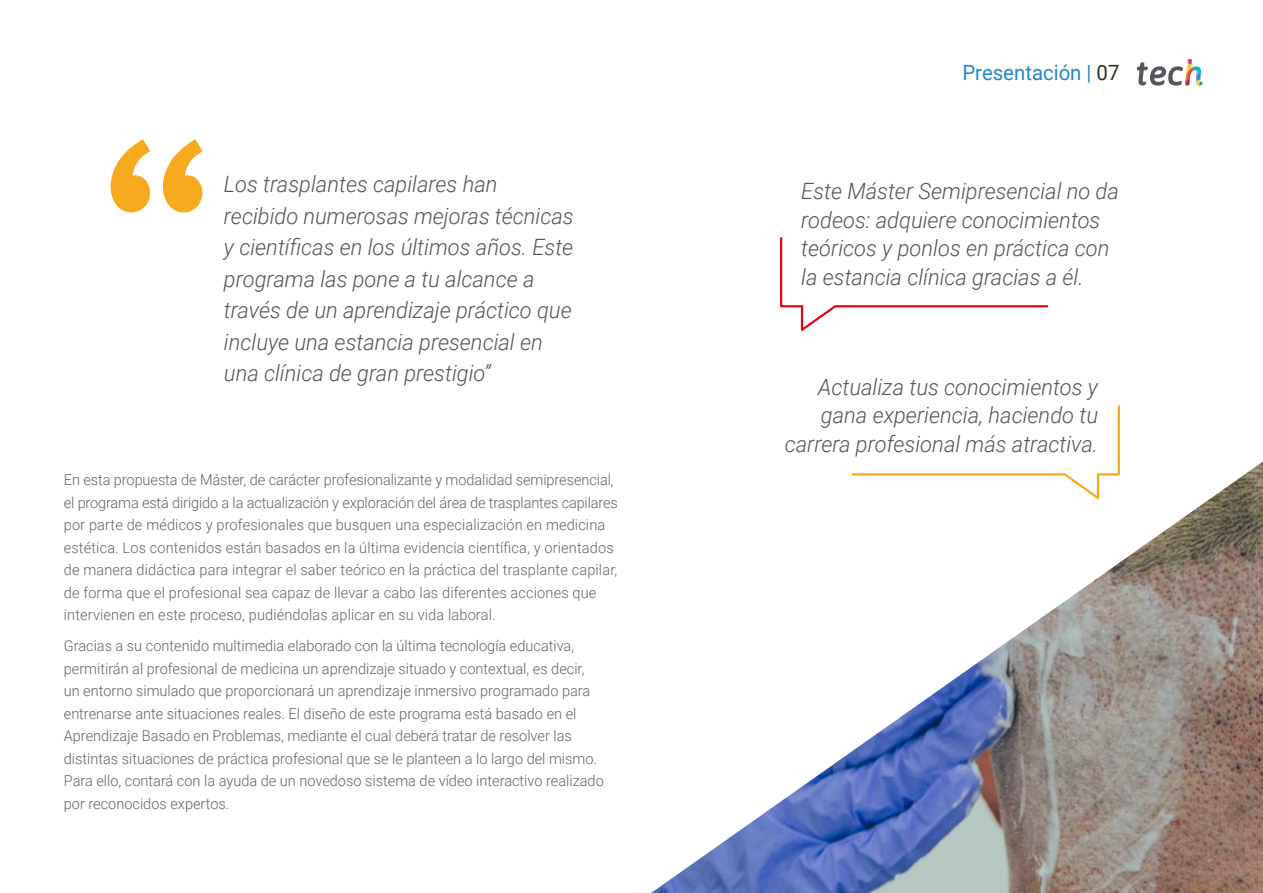
<style>
.page{position:relative;width:1263px;height:893px;background:#fff}
.page>*{position:absolute;margin:0;border:0;box-sizing:border-box;transform-origin:0 0}
.t1{font:italic 300 22.5px/31.5px "Roboto";color:#52555b}
.t2{font:21px "Roboto";color:#2488c9}
.t3{font:300 15px/22.5px "Roboto";color:#61646a}
.s1{color:#312e20}
</style>
<div class="page">
<svg style="left:1137px;top:59px;width:65px;height:27px"></svg>
<svg style="left:111px;top:139px;width:92px;height:73px"></svg>
<img style="left:651px;top:461px;width:612px;height:432px">
<svg style="left:780px;top:237px;width:268px;height:94px"></svg>
<svg style="left:850px;top:405px;width:271px;height:97px"></svg>
<h2 class="t2" style="left:962px;top:57px;width:159px">Presentación | <span class="s1">07</span></h2>
<p class="t1" style="left:224px;top:167px;width:351px">Los trasplantes capilares han recibido numerosas mejoras técnicas y científicas en los últimos años. Este programa las pone a tu alcance a través de un aprendizaje práctico que incluye una estancia presencial en una clínica de gran prestigio”</p>
<h1 class="t1" style="left:801px;top:176px;width:319px;line-height:28.5px">Este Máster Semipresencial no da rodeos: adquiere conocimientos teóricos y ponlos en práctica con la estancia clínica gracias a él.</h1>
<h1 class="t1" style="left:785px;top:372px;width:315px;line-height:28.5px;text-align:right">Actualiza tus conocimientos y gana experiencia, haciendo tu carrera profesional más atractiva.</h1>
<p class="t3" style="left:64px;top:468px;width:555px">En esta propuesta de Máster, de carácter profesionalizante y modalidad semipresencial, el programa está dirigido a la actualización y exploración del área de trasplantes capilares por parte de médicos y profesionales que busquen una especialización en medicina estética. Los contenidos están basados en la última evidencia científica, y orientados de manera didáctica para integrar el saber teórico en la práctica del trasplante capilar, de forma que el profesional sea capaz de llevar a cabo las diferentes acciones que intervienen en este proceso, pudiéndolas aplicar en su vida laboral.</p>
<p class="t3" style="left:64px;top:634px;width:541px">Gracias a su contenido multimedia elaborado con la última tecnología educativa, permitirán al profesional de medicina un aprendizaje situado y contextual, es decir, un entorno simulado que proporcionará un aprendizaje inmersivo programado para entrenarse ante situaciones reales. El diseño de este programa está basado en el Aprendizaje Basado en Problemas, mediante el cual deberá tratar de resolver las distintas situaciones de práctica profesional que se le planteen a lo largo del mismo.<br>Para ello, contará con la ayuda de un novedoso sistema de vídeo interactivo realizado por reconocidos expertos.</p>
</div>
